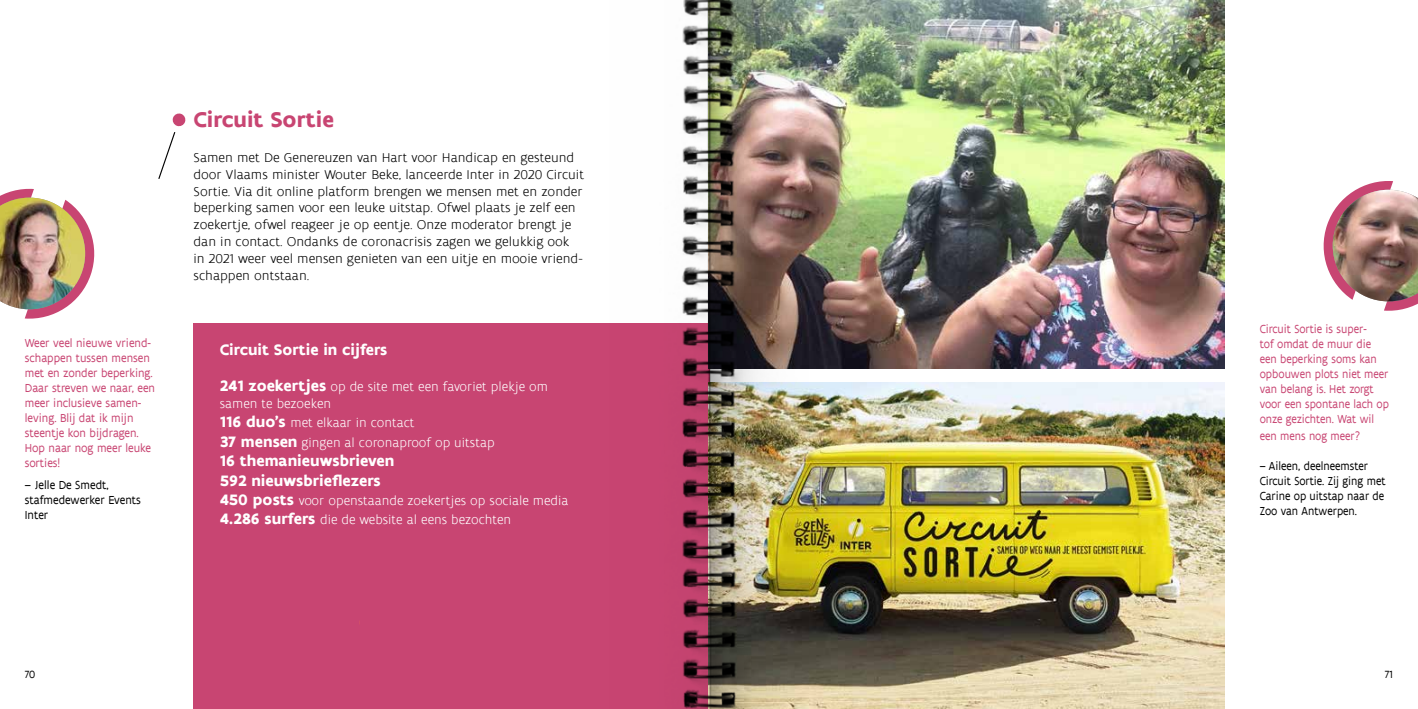
<style>
.page{position:relative;width:1418px;height:709px;background:#fff}
.page>*{position:absolute;margin:0;border:0;box-sizing:border-box;transform-origin:0 0}
.t1{font:700 22.88px "Flanders Art Sans";color:#c84572}
.t2{font:700 16.25px "Flanders Art Sans";color:#fff}
.t3{font:300 13.75px/16.9px "Flanders Art Sans";color:#000}
.t4{font:300 13.75px/19.4px "Flanders Art Sans";color:#fff}
.t5{font:12.5px/15px "Flanders Art Sans";color:#c84572;scale:.95 1}
.t6{font:12.5px/15px "Flanders Art Sans";color:#c84572;scale:.92 1}
.t7{font:12.5px/15px "Flanders Art Sans";color:#000;scale:.92 1}
.t8{font:12.5px/15px "Flanders Art Sans";color:#000;scale:.95 1}
.t9{font:11.25px "Flanders Art Sans";color:#000}
.s1{font-weight:700;font-size:16.25px}
</style>
<div class="page">
<div style="left:193px;top:324px;width:517px;height:385px;background:#c84572"></div>
<svg style="left:158px;top:113px;width:28px;height:66px"></svg>
<svg style="left:0;top:188px;width:95px;height:131px"></svg>
<img style="left:0;top:198px;width:85px;height:111px">
<img style="left:808px;top:0;width:416px;height:369px">
<img style="left:808px;top:383px;width:416px;height:326px">
<img style="left:609px;top:0;width:199px;height:709px">
<svg style="left:1323px;top:181px;width:94px;height:130px"></svg>
<img style="left:1332px;top:190px;width:85px;height:111px">
<p class="t5" style="left:25px;top:335px;width:139px">Weer veel nieuwe vriend&shy;schappen tussen mensen met en zonder beperking.<br>Daar streven we naar, een meer inclusieve samen&shy;leving. Blij dat ik mijn steentje kon bijdragen.<br>Hop naar nog meer leuke sorties!</p>
<p class="t8" style="left:25px;top:477px;width:124px">– Jelle De Smedt, stafmedewerker Events<br>Inter</p>
<p class="t1" style="left:193px;top:105px;width:142px">Circuit Sortie</p>
<p class="t3" style="left:193px;top:149px;width:382px">Samen met De Genereuzen van Hart voor Handicap en gesteund</p>
<p class="t3" style="left:193px;top:166px;width:392px">door Vlaams minister Wouter Beke, lanceerde Inter in 2020 Circuit</p>
<p class="t3" style="left:193px;top:183px;width:391px">Sortie. Via dit online platform brengen we mensen met en zonder beperking samen voor een leuke uitstap. Ofwel plaats je zelf een zoekertje, ofwel reageer je op eentje. Onze moderator brengt je</p>
<p class="t3" style="left:193px;top:234px;width:391px">dan in contact. Ondanks de coronacrisis zagen we gelukkig ook in 2021 weer veel mensen genieten van een uitje en mooie vriend&shy;schappen ontstaan.</p>
<p class="t2" style="left:220px;top:339px;width:169px">Circuit Sortie in cijfers</p>
<p class="t4" style="left:220px;top:377px;width:330px"><span class="s1">241 zoekertjes</span> op de site met een favoriet plekje om</p>
<p class="t4" style="left:220px;top:394px;width:276px">samen te bezoeken<br><span class="s1">116 duo’s</span> met elkaar in contact<br><span class="s1">37 mensen</span> gingen al coronaproof op uitstap</p>
<p class="t2" style="left:220px;top:450px;width:176px">16 themanieuwsbrieven</p>
<p class="t2" style="left:220px;top:470px;width:162px">592 nieuwsbrieflezers</p>
<p class="t4" style="left:220px;top:491px;width:350px"><span class="s1">450 posts</span> voor openstaande zoekertjes op sociale media</p>
<p class="t4" style="left:220px;top:510px;width:293px"><span class="s1">4.286 surfers</span> die de website al eens bezochten</p>
<p class="t6" style="left:1259px;top:322px;width:142px">Circuit Sortie is super-<br>tof omdat de muur die een beperking soms kan opbouwen plots niet meer van belang is. Het zorgt voor een spontane lach op onze gezichten. Wat wil</p>
<p class="t6" style="left:1259px;top:429px;width:111px">een mens nog meer?</p>
<p class="t7" style="left:1259px;top:459px;width:138px">– Aileen, deelneemster<br>Circuit Sortie. Zij ging met<br>Carine op uitstap naar de<br>Zoo van Antwerpen.</p>
<p class="t9" style="left:25px;top:668px;width:12px">70</p>
<p class="t9" style="left:1384px;top:668px;width:9px">71</p>
</div>
